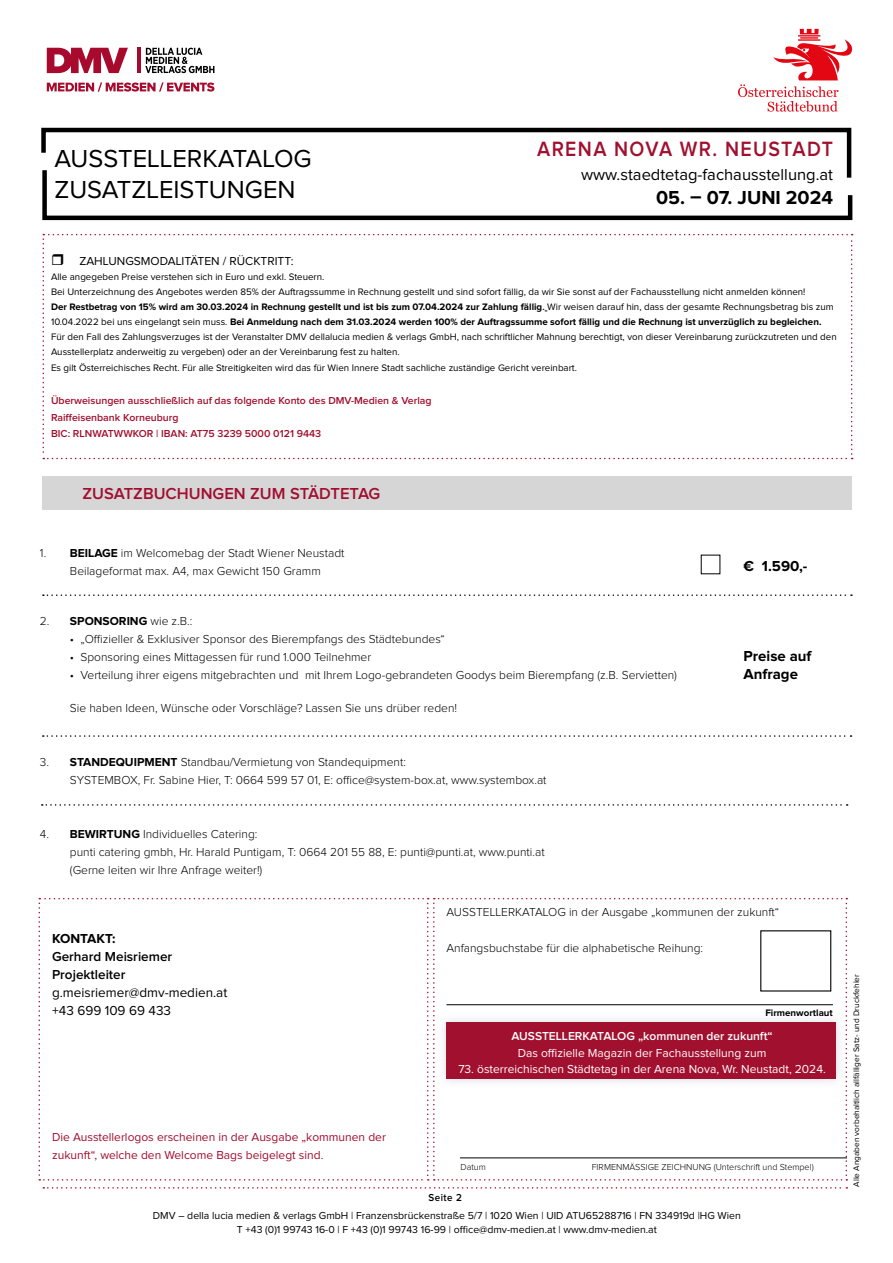
<style>
.page{position:relative;width:893px;height:1263px;background:#fff}
.page>*{position:absolute;margin:0;border:0;box-sizing:border-box;transform-origin:0 0}
.t1{font:25.5px/31.5px "Proxima Nova";color:#000}
.t2{font:600 21.45px "Proxima Nova";letter-spacing:.07em;color:#a1102f;scale:.91 1}
.t3{font:700 19.5px "Proxima Nova";color:#000}
.t4{font:16.5px "Proxima Nova";color:#000}
.t5{font:600 16.5px "Proxima Nova";color:#a10e2f}
.t6{font:700 15px "Proxima Nova";color:#000}
.t7{font:13.5px/18px "Proxima Nova";color:#000}
.t8{font:600 13.5px/18px "Proxima Nova";color:#000}
.t9{font:700 13.5px "Proxima Nova";color:#000}
.t10{font:300 12px/18px "Proxima Nova";color:#000}
.t11{font:12px "Proxima Nova";color:#fff}
.t12{font:12px/18px "Proxima Nova";color:#a10e2f}
.t13{font:600 12px "Proxima Nova";color:#fff}
.t14{font:12px "Proxima Nova";color:#000}
.t15{font:10.5px/13.5px "Proxima Nova";color:#000;text-align:center}
.t16{font:600 10.5px/16.5px "Proxima Nova";color:#a1102f}
.t17{font:600 10.5px "Proxima Nova";letter-spacing:.05em;color:#000;scale:.93 1}
.t18{font:9.75px/15px "Proxima Nova";color:#000}
.t19{font:700 9.75px "Proxima Nova";color:#000}
.t20{font:300 9px "Proxima Nova";color:#000}
.t21{font:8.25px "Proxima Nova";color:#000}
.s1{font-weight:700}
.s2{font-weight:600}
</style>
<div class="page">
<svg style="left:39px;top:898px;width:808px;height:282px"></svg>
<svg style="left:738px;top:29px;width:114px;height:83px"></svg>
<svg style="left:42px;top:182px;width:811px;height:39px"></svg>
<svg style="left:41px;top:127px;width:811px;height:55px"></svg>
<svg style="left:43px;top:1187px;width:804px;height:1px"></svg>
<svg style="left:145px;top:48px;width:69px;height:25px"></svg>
<hr style="left:137px;top:48px;width:4px;height:25px;background:#a70a2d">
<svg style="left:47px;top:48px;width:81px;height:25px"></svg>
<svg style="left:47px;top:82px;width:167px;height:10px"></svg>
<svg style="left:43px;top:594px;width:809px;height:2px"></svg>
<svg style="left:42px;top:804px;width:806px;height:2px"></svg>
<div style="left:42px;top:476px;width:809px;height:33px;background:#d6d6d6"></div>
<svg style="left:43px;top:735px;width:808px;height:2px"></svg>
<hr style="left:460px;top:1157px;width:387px;height:1px;background:#000">
<hr style="left:446px;top:1004px;width:387px;height:1px;background:#000">
<div style="left:437px;top:1013px;width:408px;height:75px;background:#f8f9fa"></div>
<div style="left:446px;top:1022px;width:390px;height:57px;background:#a1102f"></div>
<svg style="left:43px;top:234px;width:810px;height:225px"></svg>
<h1 class="t1" style="left:54px;top:144px;width:259px">AUSSTELLERKATALOG<br>ZUSATZLEISTUNGEN</h1>
<h2 class="t2" style="left:537px;top:139px;width:327px">ARENA NOVA WR. NEUSTADT</h2>
<h3 class="t4" style="left:581px;top:167px;width:254px">www.staedtetag-fachausstellung.at</h3>
<h3 class="t3" style="left:656px;top:189px;width:178px">05. – 07. JUNI 2024</h3>
<p class="t14" style="left:79px;top:255px;width:215px">ZAHLUNGSMODALITÄTEN / RÜCKTRITT:</p>
<p class="t18" style="left:51px;top:269px;width:787px">Alle angegeben Preise verstehen sich in Euro und exkl. Steuern.<br>Bei Unterzeichnung des Angebotes werden 85% der Auftragssumme in Rechnung gestellt und sind sofort fällig, da wir Sie sonst auf der Fachausstellung nicht anmelden können!<br><span class="s1">Der Restbetrag von 15% wird am 30.03.2024 in Rechnung gestellt und ist bis zum 07.04.2024 zur Zahlung fällig</span><span class="s2">.</span> Wir weisen darauf hin, dass der gesamte Rechnungsbetrag bis zum 10.04.2022 bei uns eingelangt sein muss. <span class="s1">Bei Anmeldung nach dem 31.03.2024 werden 100% der Auftragssumme sofort fällig und die Rechnung ist unverzüglich zu begleichen.<br></span>Für den Fall des Zahlungsverzuges ist der Veranstalter DMV dellalucia medien &amp; verlags GmbH, nach schriftlicher Mahnung berechtigt, von dieser Vereinbarung zurückzutreten und den Ausstellerplatz anderweitig zu vergeben) oder an der Vereinbarung fest zu halten.</p>
<p class="t18" style="left:51px;top:361px;width:528px">Es gilt Österreichisches Recht. Für alle Streitigkeiten wird das für Wien Innere Stadt sachliche zuständige Gericht vereinbart.</p>
<p class="t16" style="left:51px;top:393px;width:382px">Überweisungen ausschließlich auf das folgende Konto des DMV-Medien &amp; Verlag<br>Raiffeisenbank Korneuburg<br>BIC: RLNWATWWKOR | IBAN: AT75 3239 5000 0121 9443</p>
<h3 class="t5" style="left:83px;top:486px;width:299px">ZUSATZBUCHUNGEN ZUM STÄDTETAG</h3>
<p class="t10" style="left:40px;top:545px;width:306px;text-align:center">1. <span class="s1">BEILAGE</span> im Welcomebag der Stadt Wiener Neustadt<br>Beilageformat max. A4, max Gewicht 150 Gramm</p>
<h3 class="t6" style="left:743px;top:559px;width:65px">€ 1.590,-</h3>
<p class="t10" style="left:40px;top:612px;width:154px">2. <span class="s1">SPONSORING</span> wie z.B.:</p>
<p class="t10" style="left:70px;top:630px;width:376px">• „Offizieller &amp; Exklusiver Sponsor des Bierempfangs des Städtebundes“</p>
<p class="t10" style="left:70px;top:648px;width:303px">• Sponsoring eines Mittagessen für rund 1.000 Teilnehmer</p>
<h3 class="t6" style="left:743px;top:649px;width:69px">Preise auf</h3>
<p class="t10" style="left:70px;top:666px;width:609px">• Verteilung ihrer eigens mitgebrachten und mit Ihrem Logo-gebrandeten Goodys beim Bierempfang (z.B. Servietten)</p>
<h3 class="t6" style="left:743px;top:667px;width:56px">Anfrage</h3>
<p class="t10" style="left:70px;top:699px;width:389px">Sie haben Ideen, Wünsche oder Vorschläge? Lassen Sie uns drüber reden!</p>
<p class="t10" style="left:70px;top:753px;width:478px;text-indent:-30px">3. <span class="s1">STANDEQUIPMENT</span> Standbau/Vermietung von Standequipment:<br>SYSTEMBOX, Fr. Sabine Hier, T: 0664 599 57 01, E: office@system-box.at, www.systembox.at</p>
<p class="t10" style="left:70px;top:825px;width:476px;text-indent:-30px">4. <span class="s1">BEWIRTUNG</span> Individuelles Catering:<br>punti catering gmbh, Hr. Harald Puntigam, T: 0664 201 55 88, E: punti@punti.at, www.punti.at (Gerne leiten wir Ihre Anfrage weiter!)</p>
<h3 class="t9" style="left:52px;top:933px;width:65px">KONTAKT:</h3>
<h3 class="t8" style="left:52px;top:948px;width:122px">Gerhard Meisriemer<br>Projektleiter</h3>
<h3 class="t7" style="left:52px;top:984px;width:177px">g.meisriemer@dmv-medien.at +43 699 109 69 433</h3>
<p class="t12" style="left:52px;top:1129px;width:335px">Die Ausstellerlogos erscheinen in der Ausgabe „kommunen der zukunft“, welche den Welcome Bags beigelegt sind.</p>
<p class="t10" style="left:446px;top:903px;width:334px">AUSSTELLERKATALOG in der Ausgabe „kommunen der zukunft“</p>
<p class="t10" style="left:446px;top:939px;width:258px">Anfangsbuchstabe für die alphabetische Reihung:</p>
<p class="t19" style="left:765px;top:1008px;width:69px">Firmenwortlaut</p>
<p class="t13" style="left:511px;top:1030px;width:263px">AUSSTELLERKATALOG „kommunen der zukunft“</p>
<p class="t11" style="left:518px;top:1047px;width:250px">Das offizielle Magazin der Fachausstellung zum</p>
<p class="t11" style="left:458px;top:1063px;width:369px">73. österreichischen Städtetag in der Arena Nova, Wr. Neustadt, 2024.</p>
<p class="t20" style="left:460px;top:1163px;width:27px">Datum</p>
<p class="t20" style="left:592px;top:1163px;width:223px">FIRMENMÄSSIGE ZEICHNUNG (Unterschrift und Stempel)</p>
<p class="t17" style="left:428px;top:1193px;width:38px">Seite 2</p>
<p class="t15" style="left:153px;top:1209px;width:590px">DMV – della lucia medien &amp; verlags GmbH | Franzensbrückenstraße 5/7 | 1020 Wien | UID ATU65288716 | FN 334919d |HG Wien<br>T +43 (0)1 99743 16-0 | F +43 (0)1 99743 16-99 | office@dmv-medien.at | www.dmv-medien.at</p>
<p class="t21" style="left:853px;top:1187px;width:214px;rotate:-90deg">Alle Angaben vorbehaltlich allfälliger Satz- und Druckfehler</p>
</div>
